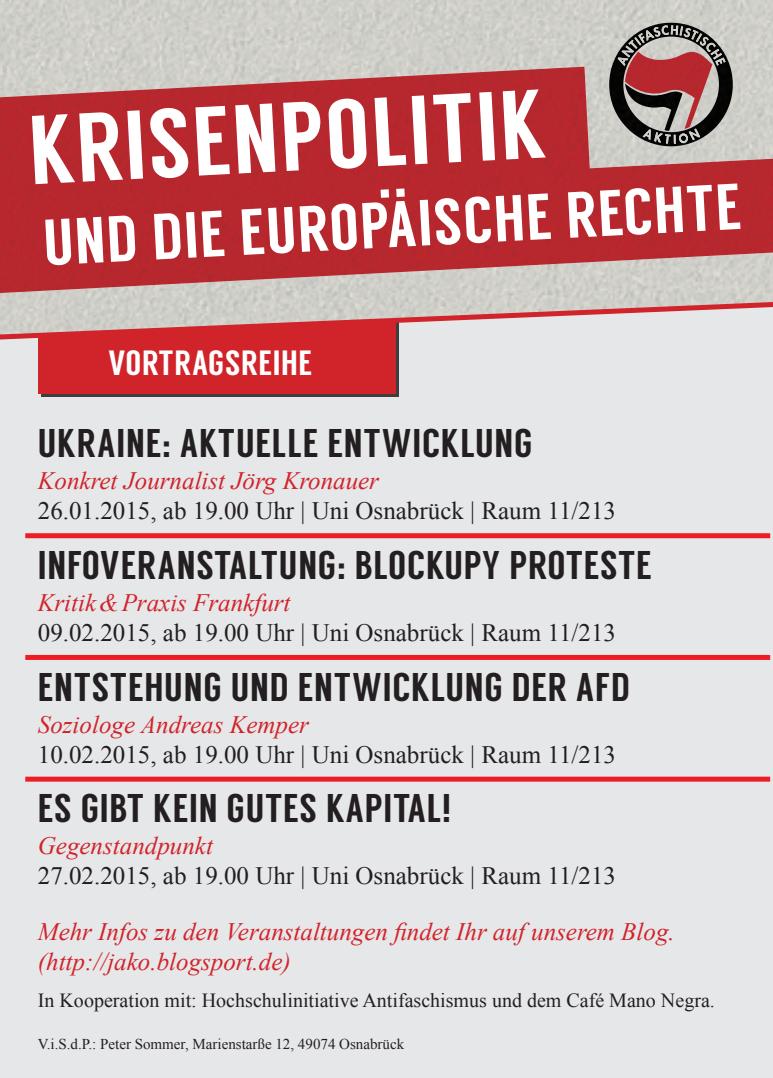
<style>
.page{position:relative;width:773px;height:1078px;background:#fff}
.page>*{position:absolute;margin:0;border:0;box-sizing:border-box;transform-origin:0 0}
.t1{font:97.5px "Langdon";color:#fff}
.t2{font:65px "Langdon";color:#fff}
.t3{font:40px "Langdon";letter-spacing:.02em;color:#231f20}
.t4{font:35px "Langdon";letter-spacing:.02em;color:#fff}
.t5{font:25px "Times New Roman";color:#231f20}
.t6{font:italic 25px/30px "Times New Roman";color:#d1232a}
.t7{font:20px "Times New Roman";color:#231f20}
.t8{font:15px "Times New Roman";color:#231f20}
</style>
<div class="page">
<div style="left:0;top:24px;width:772px;height:1053px;background:#e6e7e9"></div>
<div style="left:41px;top:315px;width:357px;height:81px;background:linear-gradient(to right,#d1232a,#d1232a)"></div>
<div style="left:38px;top:312px;width:358px;height:81px;background:#d1232a"></div>
<svg style="left:0;top:0;width:772px;height:343px"></svg>
<img style="left:0;top:67px;width:772px;height:226px">
<img style="left:609px;top:23px;width:123px;height:123px">
<img style="left:625px;top:66px;width:87px;height:63px">
<img style="left:625px;top:83px;width:57px;height:48px">
<svg style="left:617px;top:25px;width:108px;height:41px;background:#957d7a"></svg>
<svg style="left:642px;top:128px;width:58px;height:16px"></svg>
<div style="left:25px;top:533px;width:745px;height:5px;background:#ee1d23"></div>
<div style="left:25px;top:654px;width:745px;height:5px;background:#ee1d23"></div>
<div style="left:25px;top:776px;width:745px;height:5px;background:#ee1d23"></div>
<svg style="left:380px;top:188px;width:24px;height:10px"></svg>
<h1 class="t1" style="left:26px;top:94px;width:518px;rotate:-3deg">KRISENPOLITIK</h1>
<h2 class="t2" style="left:41px;top:205px;width:700px;rotate:-3deg">UND DIE EUROPAISCHE RECHTE</h2>
<h3 class="t4" style="left:108px;top:342px;width:205px">VORTRAGSREIHE</h3>
<h3 class="t3" style="left:38px;top:420px;width:496px">UKRAINE: AKTUELLE ENTWICKLUNG</h3>
<p class="t6" style="left:38px;top:465px;width:342px">Konkret Journalist Jörg Kronauer</p>
<p class="t5" style="left:38px;top:493px;width:579px">26.01.2015, ab 19.00 Uhr | Uni Osnabrück | Raum 11/213</p>
<h3 class="t3" style="left:38px;top:541px;width:615px">INFOVERANSTALTUNG: BLOCKUPY PROTESTE</h3>
<p class="t6" style="left:38px;top:586px;width:254px">Kritik&amp;Praxis Frankfurt</p>
<p class="t5" style="left:38px;top:614px;width:579px">09.02.2015, ab 19.00 Uhr | Uni Osnabrück | Raum 11/213</p>
<h3 class="t3" style="left:38px;top:663px;width:593px">ENTSTEHUNG UND ENTWICKLUNG DER AFD</h3>
<p class="t6" style="left:38px;top:708px;width:272px">Soziologe Andreas Kemper</p>
<p class="t5" style="left:38px;top:736px;width:579px">10.02.2015, ab 19.00 Uhr | Uni Osnabrück | Raum 11/213</p>
<h3 class="t3" style="left:38px;top:784px;width:414px">ES GIBT KEIN GUTES KAPITAL!</h3>
<p class="t6" style="left:38px;top:830px;width:176px">Gegenstandpunkt</p>
<p class="t5" style="left:38px;top:858px;width:579px">27.02.2015, ab 19.00 Uhr | Uni Osnabrück | Raum 11/213</p>
<p class="t6" style="left:38px;top:915px;width:638px">Mehr Infos zu den Veranstaltungen findet Ihr auf unserem Blog. (http://jako.blogsport.de)</p>
<p class="t7" style="left:38px;top:985px;width:678px">In Kooperation mit: Hochschulinitiative Antifaschismus und dem Café Mano Negra.</p>
<p class="t8" style="left:38px;top:1032px;width:368px">V.i.S.d.P.: Peter Sommer, Marienstarße 12, 49074 Osnabrück</p>
</div>
